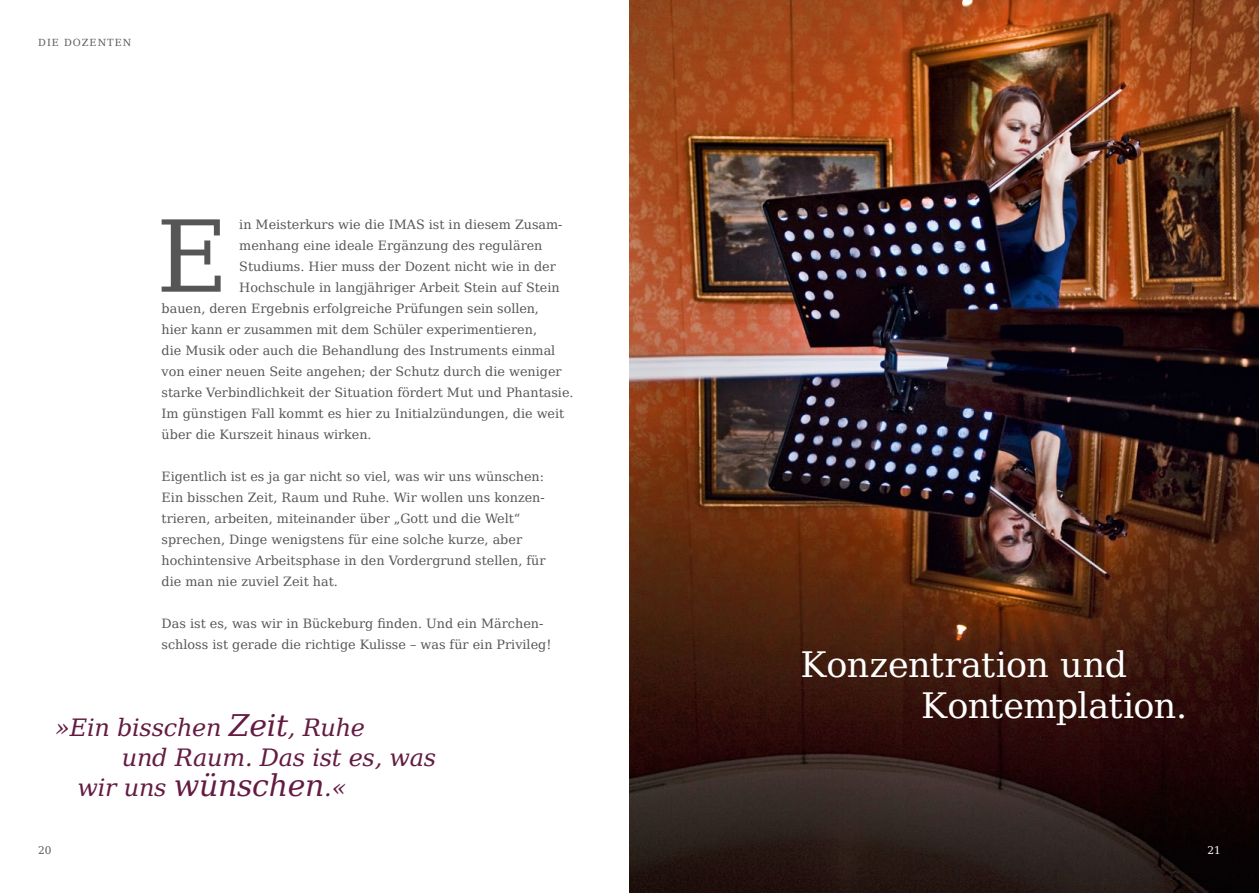
<style>
.page{position:relative;width:1259px;height:893px;background:#fff}
.page>*{position:absolute;margin:0;border:0;box-sizing:border-box;transform-origin:0 0}
.t1{font:99.15px "DejaVu Serif";color:#565656}
.t2{font:34.95px/41.1px "DejaVu Serif";letter-spacing:-.02em;color:#fff}
.t3{font:italic 24px "DejaVu Serif";letter-spacing:-.01em;color:#641b42}
.t4{font:12.75px/21px "DejaVu Serif";color:#565656}
.t5{font:10.5px "DejaVu Serif";color:#565656}
.t6{font:10.5px "DejaVu Serif";color:#fff}
.t7{font:9.75px "DejaVu Serif";letter-spacing:.1em;color:#565656}
.s1{font-size:30px}
</style>
<div class="page">
<img style="left:629px;top:0;width:630px;height:893px">
<p class="t7" style="left:38px;top:35px;width:95px">DIE DOZENTEN</p>
<h1 class="t1" style="left:156px;top:182px;width:74px">E</h1>
<p class="t4" style="left:239px;top:213px;width:325px">in Meisterkurs wie die IMAS ist in diesem Zusam-</p>
<p class="t4" style="left:239px;top:234px;width:305px">menhang eine ideale Ergänzung des regulären</p>
<p class="t4" style="left:239px;top:255px;width:318px">Studiums. Hier muss der Dozent nicht wie in der</p>
<p class="t4" style="left:239px;top:276px;width:322px">Hochschule in langjähriger Arbeit Stein auf Stein</p>
<p class="t4" style="left:162px;top:297px;width:379px">bauen, deren Ergebnis erfolgreiche Prüfungen sein sollen,</p>
<p class="t4" style="left:162px;top:318px;width:377px">hier kann er zusammen mit dem Schüler experimentieren,</p>
<p class="t4" style="left:162px;top:339px;width:395px">die Musik oder auch die Behandlung des Instruments einmal</p>
<p class="t4" style="left:162px;top:360px;width:401px">von einer neuen Seite angehen; der Schutz durch die weniger</p>
<p class="t4" style="left:162px;top:381px;width:413px">starke Verbindlichkeit der Situation fördert Mut und Phantasie.</p>
<p class="t4" style="left:162px;top:402px;width:404px">Im günstigen Fall kommt es hier zu Initialzündungen, die weit</p>
<p class="t4" style="left:162px;top:423px;width:211px">über die Kurszeit hinaus wirken.</p>
<p class="t4" style="left:162px;top:465px;width:385px">Eigentlich ist es ja gar nicht so viel, was wir uns wünschen:<br>Ein bisschen Zeit, Raum und Ruhe. Wir wollen uns konzen&shy;trieren, arbeiten, miteinander über „Gott und die Welt“ sprechen, Dinge wenigstens für eine solche kurze, aber hochintensive Arbeitsphase in den Vordergrund stellen, für die man nie zuviel Zeit hat.</p>
<p class="t4" style="left:162px;top:612px;width:391px">Das ist es, was wir in Bückeburg finden. Und ein Märchen&shy;schloss ist gerade die richtige Kulisse – was für ein Privileg!</p>
<h3 class="t3" style="left:55px;top:709px;width:311px">»Ein bisschen <span class="s1">Zeit</span>, Ruhe</h3>
<h3 class="t3" style="left:122px;top:739px;width:316px">und Raum. Das ist es, was</h3>
<h3 class="t3" style="left:77px;top:769px;width:270px">wir uns <span class="s1">wünschen</span>.«</h3>
<h2 class="t2" style="left:921px;top:643px;width:267px;text-indent:-121px">Konzentration und<br>Kontemplation.</h2>
<p class="t5" style="left:38px;top:842px;width:15px">20</p>
<p class="t6" style="left:1207px;top:842px;width:15px">21</p>
</div>
